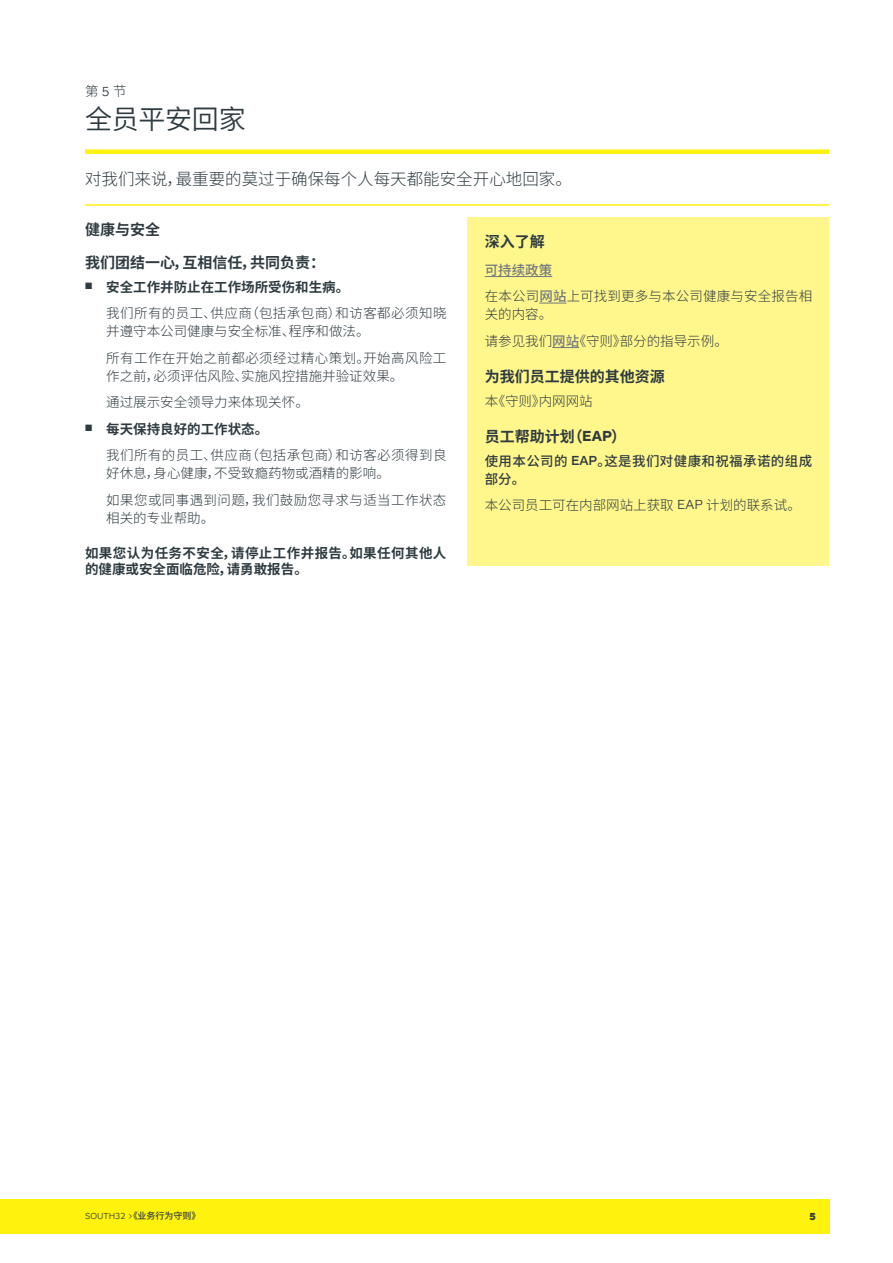
<style>
.page{position:relative;width:893px;height:1263px;background:#fff}
.page>*{position:absolute;margin:0;border:0;box-sizing:border-box;transform-origin:0 0}
.t1{font:27px "Source Han Sans CN";letter-spacing:-.01em;color:#2f3b41}
.t2{font:300 16.5px "Source Han Sans CN";color:#2f3b41}
.t3{font:700 15px "Source Han Sans CN";color:#2f3b41}
.t4{font:300 13.5px/26.5px "Source Han Sans CN";letter-spacing:.03em;color:#2f3b41}
.t5{font:300 13.5px/26.5px "Source Han Sans CN";color:#2f3b41}
.t6{font:700 13.5px/16.5px "Source Han Sans CN";letter-spacing:.03em;color:#2f3b41}
.t7{font:500 13.5px/18px "Source Han Sans CN";letter-spacing:.03em;color:#2f3b41}
.t8{font:900 10.5px "ARS Maquette Pro";color:#2f3b41}
.t9{font:300 9px "ARS Maquette Pro";color:#2f3b41}
.s1{font-family:"ARS Maquette Pro"}
.s2{font-weight:700}
.s3{font-weight:500;color:#70797f}
.s4{font-family:"Source Han Sans CN";font-weight:500}
</style>
<div class="page">
<div style="left:85px;top:149px;width:744px;height:5px;background:#fff20d"></div>
<hr style="left:85px;top:204px;width:744px;height:2px;background:#fff20d">
<div style="left:468px;top:217px;width:361px;height:349px;background:#fff68c"></div>
<hr style="left:485px;top:276px;width:67px;height:1px;background:#70797f">
<svg style="left:539px;top:303px;width:27px;height:1px"></svg>
<svg style="left:552px;top:347px;width:27px;height:1px"></svg>
<div style="left:0;top:1199px;width:829px;height:34px;background:#fff20d"></div>
<p class="t5" style="left:85px;top:79px;width:43px">第<span class="s1">5</span>节</p>
<h1 class="t1" style="left:85px;top:104px;width:162px">全员平安回家</h1>
<p class="t2" style="left:85px;top:170px;width:488px">对我们来说，最重要的莫过于确保每个人每天都能安全开心地回家。</p>
<p class="t3" style="left:85px;top:221px;width:76px">健康与安全</p>
<p class="t3" style="left:85px;top:254px;width:241px">我们团结一心，互相信任，共同负责：</p>
<p class="t4" style="left:106px;top:274px;width:342px;text-indent:-21px"><sup>■</sup> <span class="s2">安全工作并防止在工作场所受伤和生病。<br></span>我们所有的员工、供应商（包括承包商）和访客都必须知晓</p>
<p class="t4" style="left:106px;top:318px;width:342px">并遵守本公司健康与安全标准、程序和做法。<br>所有工作在开始之前都必须经过精心策划。开始高风险工</p>
<p class="t5" style="left:106px;top:363px;width:299px">作之前，必须评估风险、实施风控措施并验证效果。通过展示安全领导力来体现关怀。</p>
<p class="t4" style="left:106px;top:416px;width:342px;text-indent:-21px"><sup>■</sup> <span class="s2">每天保持良好的工作状态。<br></span>我们所有的员工、供应商（包括承包商）和访客必须得到良</p>
<p class="t4" style="left:106px;top:460px;width:342px">好休息，身心健康，不受致瘾药物或酒精的影响。<br>如果您或同事遇到问题，我们鼓励您寻求与适当工作状态</p>
<p class="t5" style="left:106px;top:505px;width:110px">相关的专业帮助。</p>
<p class="t6" style="left:85px;top:545px;width:363px">如果您认为任务不安全，请停止工作并报告。如果任何其他人的健康或安全面临危险，请勇敢报告。</p>
<p class="t3" style="left:485px;top:233px;width:61px">深入了解</p>
<p class="t5" style="left:485px;top:257px;width:329px"><span class="s3">可持续政策<br></span>在本公司<span class="s3">网站</span>上可找到更多与本公司健康与安全报告相</p>
<p class="t5" style="left:485px;top:301px;width:245px">关的内容。<br>请参见我们<span class="s3">网站</span>《守则》部分的指导示例。</p>
<p class="t3" style="left:485px;top:368px;width:181px">为我们员工提供的其他资源</p>
<p class="t5" style="left:485px;top:388px;width:109px">本《守则》内网网站</p>
<p class="t3" style="left:485px;top:428px;width:143px">员工帮助计划（<span class="s1">EAP</span>）</p>
<p class="t7" style="left:485px;top:452px;width:329px">使用本公司的 <span class="s1">EAP</span>。这是我们对健康和祝福承诺的组成部分。</p>
<p class="t5" style="left:485px;top:492px;width:318px">本公司员工可在内部网站上获取 <span class="s1">EAP</span> 计划的联系试。</p>
<p class="t9" style="left:85px;top:1210px;width:117px">SOUTH32 &gt;<span class="s4">《业务行为守则》</span></p>
<p class="t8" style="left:809px;top:1209px;width:8px">5</p>
</div>
